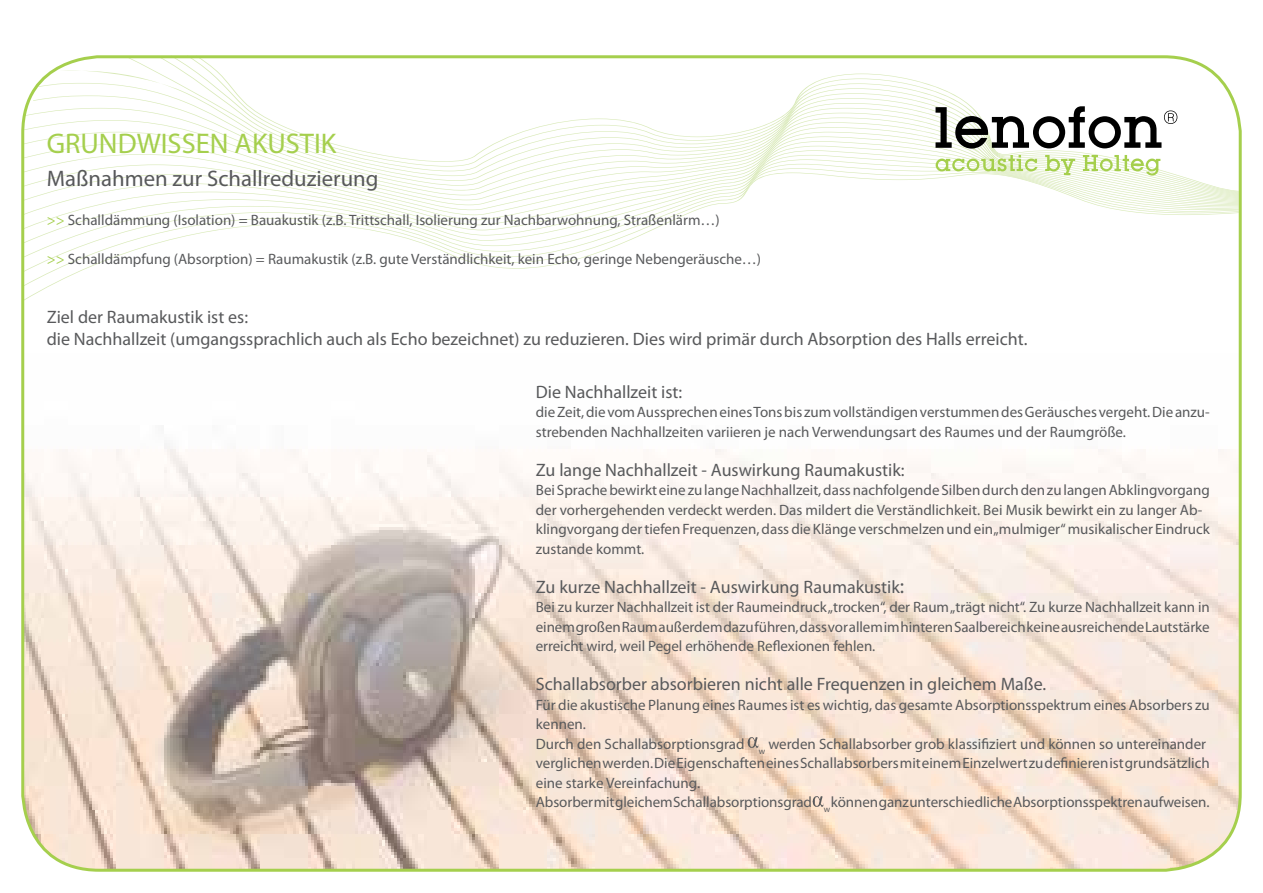
<style>
.page{position:relative;width:1263px;height:893px;background:#fff}
.page>*{position:absolute;margin:0;border:0;box-sizing:border-box;transform-origin:0 0}
.t1{font:28.5px "Myriad Pro";color:#a5cf4d}
.t2{font:22.5px "Myriad Pro";color:#58595b}
.t3{font:18px/22.5px "Myriad Pro";color:#58595b}
.t4{font:15px/19.5px "Myriad Pro";color:#58595b}
.s1{color:#a5cf4d}
.s2{font-size:21px}
</style>
<div class="page">
<img style="left:25px;top:443px;width:1215px;height:427px">
<svg style="left:25px;top:246px;width:591px;height:12px"></svg>
<svg style="left:40px;top:230px;width:612px;height:6px"></svg>
<svg style="left:25px;top:225px;width:638px;height:5px"></svg>
<svg style="left:32px;top:220px;width:642px;height:5px"></svg>
<svg style="left:46px;top:205px;width:1192px;height:15px"></svg>
<svg style="left:25px;top:205px;width:968px;height:10px"></svg>
<svg style="left:25px;top:205px;width:956px;height:5px"></svg>
<svg style="left:51px;top:200px;width:1187px;height:5px"></svg>
<svg style="left:25px;top:108px;width:717px;height:92px"></svg>
<svg style="left:38px;top:83px;width:706px;height:114px"></svg>
<svg style="left:60px;top:70px;width:685px;height:126px"></svg>
<svg style="left:128px;top:59px;width:617px;height:136px"></svg>
<svg style="left:196px;top:56px;width:1041px;height:136px"></svg>
<svg style="left:748px;top:737px;width:11px;height:12px"></svg>
<svg style="left:813px;top:795px;width:11px;height:12px"></svg>
<svg style="left:935px;top:106px;width:304px;height:96px"></svg>
<h1 class="t1" style="left:47px;top:125px;width:291px">GRUNDWISSEN AKUSTIK</h1>
<h2 class="t2" style="left:47px;top:165px;width:333px">Maßnahmen zur Schallreduzierung</h2>
<p class="t4" style="left:47px;top:210px;width:675px"><span class="s1">&gt;&gt;</span> Schalldämmung (Isolation) = Bauakustik (z.B. Trittschall, Isolierung zur Nachbarwohnung, Straßenlärm…)</p>
<p class="t4" style="left:47px;top:249px;width:716px"><span class="s1">&gt;&gt;</span> Schalldämpfung (Absorption) = Raumakustik (z.B. gute Verständlichkeit, kein Echo, geringe Nebengeräusche…)</p>
<p class="t3" style="left:47px;top:305px;width:982px">Ziel der Raumakustik ist es:<br>die Nachhallzeit (umgangssprachlich auch als Echo bezeichnet) zu reduzieren. Dies wird primär durch Absorption des Halls erreicht.</p>
<p class="t3" style="left:536px;top:380px;width:148px">Die Nachhallzeit ist:</p>
<p class="t4" style="left:536px;top:402px;width:675px">die Zeit, die vom Aussprechen eines Tons bis zum vollständigen verstummen des Geräusches vergeht. Die anzu&shy;strebenden Nachhallzeiten variieren je nach Verwendungsart des Raumes und der Raumgröße.</p>
<p class="t3" style="left:536px;top:458px;width:370px">Zu lange Nachhallzeit - Auswirkung Raumakustik:</p>
<p class="t4" style="left:536px;top:480px;width:676px">Bei Sprache bewirkt eine zu lange Nachhallzeit, dass nachfolgende Silben durch den zu langen Abklingvorgang der vorhergehenden verdeckt werden. Das mildert die Verständlichkeit. Bei Musik bewirkt ein zu langer Ab&shy;klingvorgang der tiefen Frequenzen, dass die Klänge verschmelzen und ein „mulmiger“ musikalischer Eindruck zustande kommt.</p>
<p class="t3" style="left:536px;top:575px;width:370px">Zu kurze Nachhallzeit - Auswirkung Raumakustik<span class="s2">:</span></p>
<p class="t4" style="left:536px;top:597px;width:675px;text-align:justify">Bei zu kurzer Nachhallzeit ist der Raumeindruck „trocken“, der Raum „trägt nicht“. Zu kurze Nachhallzeit kann in einem großen Raum außerdem dazu führen, dass vor allem im hinteren Saalbereich keine ausreichende Lautstärke erreicht wird, weil Pegel erhöhende Reflexionen fehlen.</p>
<p class="t3" style="left:536px;top:673px;width:512px">Schallabsorber absorbieren nicht alle Frequenzen in gleichem Maße.</p>
<p class="t4" style="left:536px;top:695px;width:675px">Für die akustische Planung eines Raumes ist es wichtig, das gesamte Absorptionsspektrum eines Absorbers zu kennen.<br>Durch den Schallabsorptionsgrad <sub>w</sub> werden Schallabsorber grob klassifiziert und können so untereinander verglichen werden. Die Eigenschaften eines Schallabsorbers mit einem Einzelwert zu definieren ist grundsätzlich eine starke Vereinfachung.<br>Absorber mit gleichem Schallabsorptionsgrad <sub>w</sub> können ganz unterschiedliche Absorptionsspektren aufweisen.</p>
</div>
